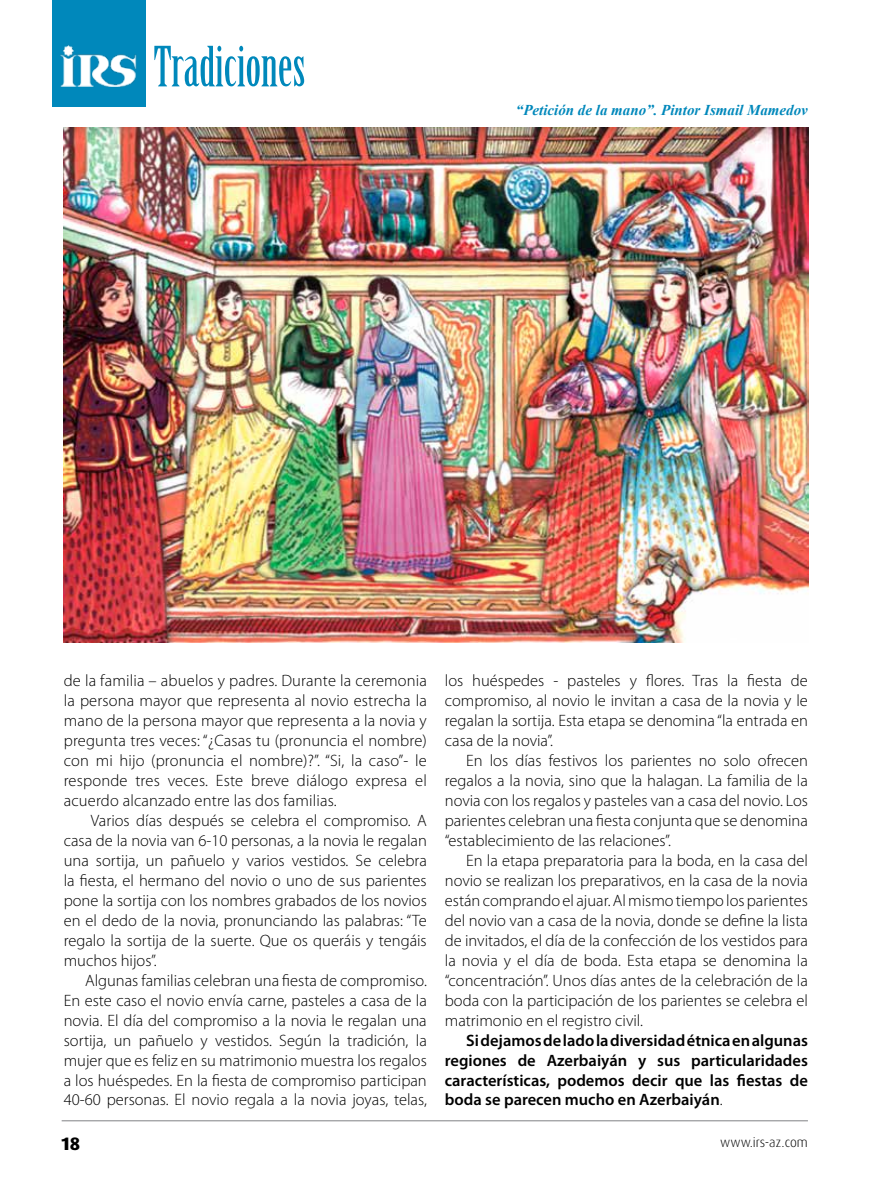
<style>
.page{position:relative;width:893px;height:1191px;background:#fff}
.page>*{position:absolute;margin:0;border:0;box-sizing:border-box;transform-origin:0 0}
.t1{font:54.15px "Birch Std";color:#08b}
.t2{font:800 18px "Dax Pro";color:#000}
.t3{font:300 16.5px/20px "Myriad Pro";color:#000;text-align:justify}
.t4{font:600 16.5px/20px "Myriad Pro";color:#000;text-align:justify}
.t5{font:italic 700 15px "Times New Roman";color:#08b}
.t6{font:300 13.5px "Dax Pro";color:#000}
.s1{font-weight:300}
</style>
<div class="page">
<hr style="left:62px;top:1120px;width:746px;height:1px;background:#808285">
<img style="left:64px;top:128px;width:745px;height:514px">
<div style="left:52px;top:0;width:94px;height:106px;background:#08b"></div>
<img style="left:60px;top:45px;width:77px;height:41px">
<h1 class="t1" style="left:154px;top:36px;width:153px">Tradiciones</h1>
<p class="t5" style="left:516px;top:99px;width:294px">“Petición de la mano”. Pintor Ismail Mamedov</p>
<p class="t3" style="left:64px;top:671px;width:365px">de la familia – abuelos y padres. Durante la ceremonia la persona mayor que representa al novio estrecha la mano de la persona mayor que representa a la novia y pregunta tres veces: “¿Casas tu (pronuncia el nombre) con mi hijo (pronuncia el nombre)?”. “Si, la caso”- le responde tres veces. Este breve diálogo expresa el acuerdo alcanzado entre las dos familias.</p>
<p class="t3" style="left:64px;top:811px;width:365px;text-indent:27px">Varios días después se celebra el compromiso. A casa de la novia van 6-10 personas, a la novia le regalan una sortija, un pañuelo y varios vestidos. Se celebra la fiesta, el hermano del novio o uno de sus parientes pone la sortija con los nombres grabados de los novios en el dedo de la novia, pronunciando las palabras: “Te regalo la sortija de la suerte. Que os queráis y tengáis muchos hijos”.</p>
<p class="t3" style="left:64px;top:970px;width:365px;text-indent:21px">Algunas familias celebran una fiesta de compromiso.<br>En este caso el novio envía carne, pasteles a casa de la novia. El día del compromiso a la novia le regalan una sortija, un pañuelo y vestidos. Según la tradición, la mujer que es feliz en su matrimonio muestra los regalos a los huéspedes. En la fiesta de compromiso participan 40-60 personas. El novio regala a la novia joyas, telas,</p>
<p class="t3" style="left:445px;top:671px;width:365px">los huéspedes - pasteles y flores. Tras la fiesta de compromiso, al novio le invitan a casa de la novia y le regalan la sortija. Esta etapa se denomina “la entrada en casa de la novia”.</p>
<p class="t3" style="left:445px;top:751px;width:365px;text-indent:21px">En los días festivos los parientes no solo ofrecen regalos a la novia, sino que la halagan. La familia de la novia con los regalos y pasteles van a casa del novio. Los parientes celebran una fiesta conjunta que se denomina “establecimiento de las relaciones”.</p>
<p class="t3" style="left:445px;top:850px;width:365px;text-indent:21px">En la etapa preparatoria para la boda, en la casa del novio se realizan los preparativos, en la casa de la novia están comprando el ajuar. Al mismo tiempo los parientes del novio van a casa de la novia, donde se define la lista de invitados, el día de la confección de los vestidos para la novia y el día de boda. Esta etapa se denomina la “concentración”. U nos días antes de la celebración de la boda con la participación de los parientes se celebra el matrimonio en el registro civil.</p>
<p class="t4" style="left:445px;top:1029px;width:365px;text-indent:21px">Si dejamos de lado la diversidad étnica en algunas regiones de Azerbaiyán y sus particularidades características, podemos decir que las fiestas de boda se parecen mucho en Azerbaiyán<span class="s1">.</span></p>
<p class="t2" style="left:62px;top:1131px;width:20px">18</p>
<p class="t6" style="left:720px;top:1133px;width:89px">www.irs-az.com</p>
</div>
